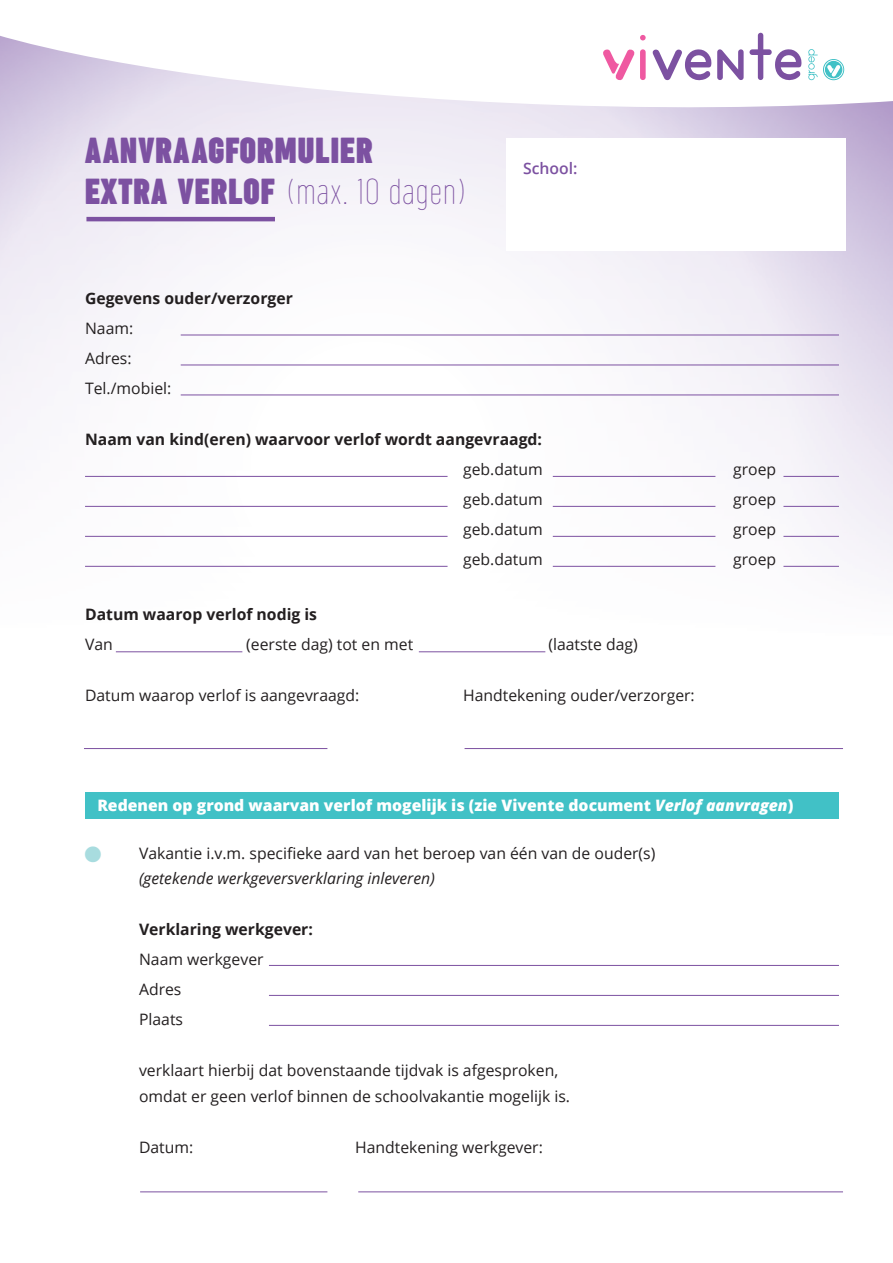
<style>
.page{position:relative;width:893px;height:1263px;background:#fff}
.page>*{position:absolute;margin:0;border:0;box-sizing:border-box;transform-origin:0 0}
.t1{font:700 37.5px/40.5px "Sugo Pro Classic";letter-spacing:.03em;color:#7c51a1}
.t2{font:15.75px/30px "Open Sans";color:#231f20}
.t3{font:700 15.75px "Open Sans";color:#231f20}
.t4{font:800 15.75px "Open Sans";color:#fff}
.t5{font:italic 15.75px "Open Sans";color:#231f20}
.t6{font:600 15.75px "Open Sans";color:#7c51a1}
.t7{font:15.75px "Webdings";color:#a8dcdf}
.s1{font-weight:100}
.s2{font-style:italic}
</style>
<div class="page">
<svg style="left:0;top:32px;width:893px;height:78px"></svg>
<svg style="left:653px;top:33px;width:149px;height:48px"></svg>
<svg style="left:640px;top:35px;width:6px;height:5px"></svg>
<svg style="left:602px;top:48px;width:44px;height:33px"></svg>
<svg style="left:808px;top:49px;width:36px;height:31px"></svg>
<div style="left:85px;top:792px;width:754px;height:27px;background:#41c1c6"></div>
<hr style="left:86px;top:217px;width:189px;height:4px;background:#7c51a1">
<hr style="left:85px;top:476px;width:363px;height:1px;background:#7c51a1">
<hr style="left:85px;top:506px;width:363px;height:1px;background:#7c51a1">
<hr style="left:85px;top:536px;width:363px;height:1px;background:#7c51a1">
<hr style="left:85px;top:566px;width:363px;height:1px;background:#7c51a1">
<hr style="left:553px;top:476px;width:162px;height:1px;background:#7c51a1">
<hr style="left:553px;top:506px;width:162px;height:1px;background:#7c51a1">
<hr style="left:553px;top:536px;width:162px;height:1px;background:#7c51a1">
<hr style="left:553px;top:566px;width:162px;height:1px;background:#7c51a1">
<hr style="left:783px;top:476px;width:56px;height:1px;background:#7c51a1">
<hr style="left:783px;top:506px;width:56px;height:1px;background:#7c51a1">
<hr style="left:783px;top:536px;width:56px;height:1px;background:#7c51a1">
<hr style="left:783px;top:566px;width:56px;height:1px;background:#7c51a1">
<hr style="left:181px;top:335px;width:658px;height:1px;background:#7c51a1">
<hr style="left:181px;top:365px;width:658px;height:1px;background:#7c51a1">
<hr style="left:181px;top:395px;width:658px;height:1px;background:#7c51a1">
<hr style="left:269px;top:965px;width:570px;height:1px;background:#7c51a1">
<hr style="left:269px;top:995px;width:570px;height:1px;background:#7c51a1">
<hr style="left:269px;top:1025px;width:570px;height:1px;background:#7c51a1">
<hr style="left:140px;top:1191px;width:187px;height:1px;background:#7c51a1">
<hr style="left:358px;top:1191px;width:485px;height:1px;background:#7c51a1">
<hr style="left:84px;top:748px;width:243px;height:1px;background:#7c51a1">
<hr style="left:465px;top:748px;width:378px;height:1px;background:#7c51a1">
<hr style="left:116px;top:651px;width:126px;height:1px;background:#7c51a1">
<hr style="left:419px;top:651px;width:126px;height:1px;background:#7c51a1">
<h1 class="t1" style="left:85px;top:131px;width:383px">AANVRAAGFORMULIER<br>EXTRA VERLOF <span class="s1">(max. 10 dagen)</span></h1>
<p class="t6" style="left:523px;top:157px;width:56px">School:</p>
<p class="t3" style="left:85px;top:287px;width:209px">Gegevens ouder/verzorger</p>
<p class="t2" style="left:85px;top:312px;width:88px">Naam:<br>Adres:<br>Tel./mobiel:</p>
<p class="t3" style="left:85px;top:428px;width:458px">Naam van kind(eren) waarvoor verlof wordt aangevraagd:</p>
<p class="t2" style="left:463px;top:453px;width:81px">geb.datum</p>
<p class="t2" style="left:733px;top:453px;width:45px">groep</p>
<p class="t2" style="left:463px;top:483px;width:81px">geb.datum</p>
<p class="t2" style="left:733px;top:483px;width:45px">groep</p>
<p class="t2" style="left:463px;top:513px;width:81px">geb.datum</p>
<p class="t2" style="left:733px;top:513px;width:45px">groep</p>
<p class="t2" style="left:463px;top:543px;width:81px">geb.datum</p>
<p class="t2" style="left:733px;top:543px;width:45px">groep</p>
<p class="t3" style="left:85px;top:603px;width:234px">Datum waarop verlof nodig is</p>
<p class="t2" style="left:85px;top:629px;width:29px">Van</p>
<p class="t2" style="left:246px;top:629px;width:168px">(eerste dag) tot en met</p>
<p class="t2" style="left:548px;top:629px;width:91px">(laatste dag)</p>
<p class="t2" style="left:85px;top:680px;width:276px">Datum waarop verlof is aangevraagd:</p>
<p class="t2" style="left:463px;top:680px;width:233px">Handtekening ouder/verzorger:</p>
<p class="t4" style="left:97px;top:793px;width:697px">Redenen op grond waarvan verlof mogelijk is (zie Vivente document <span class="s2">Verlof aanvragen</span>)</p>
<p class="t7" style="left:85px;top:846px;width:17px">■</p>
<p class="t2" style="left:139px;top:837px;width:518px">Vakantie i.v.m. specifieke aard van het beroep van één van de ouder(s)</p>
<p class="t5" style="left:139px;top:868px;width:297px">(getekende werkgeversverklaring inleveren)</p>
<p class="t3" style="left:139px;top:918px;width:175px">Verklaring werkgever:</p>
<p class="t2" style="left:139px;top:944px;width:126px">Naam werkgever<br>Adres<br>Plaats</p>
<p class="t2" style="left:139px;top:1057px;width:433px;line-height:25.5px">verklaart hierbij dat bovenstaande tijdvak is afgesproken, omdat er geen verlof binnen de schoolvakantie mogelijk is.</p>
<p class="t2" style="left:139px;top:1131px;width:56px">Datum:</p>
<p class="t2" style="left:355px;top:1131px;width:189px">Handtekening werkgever:</p>
</div>
